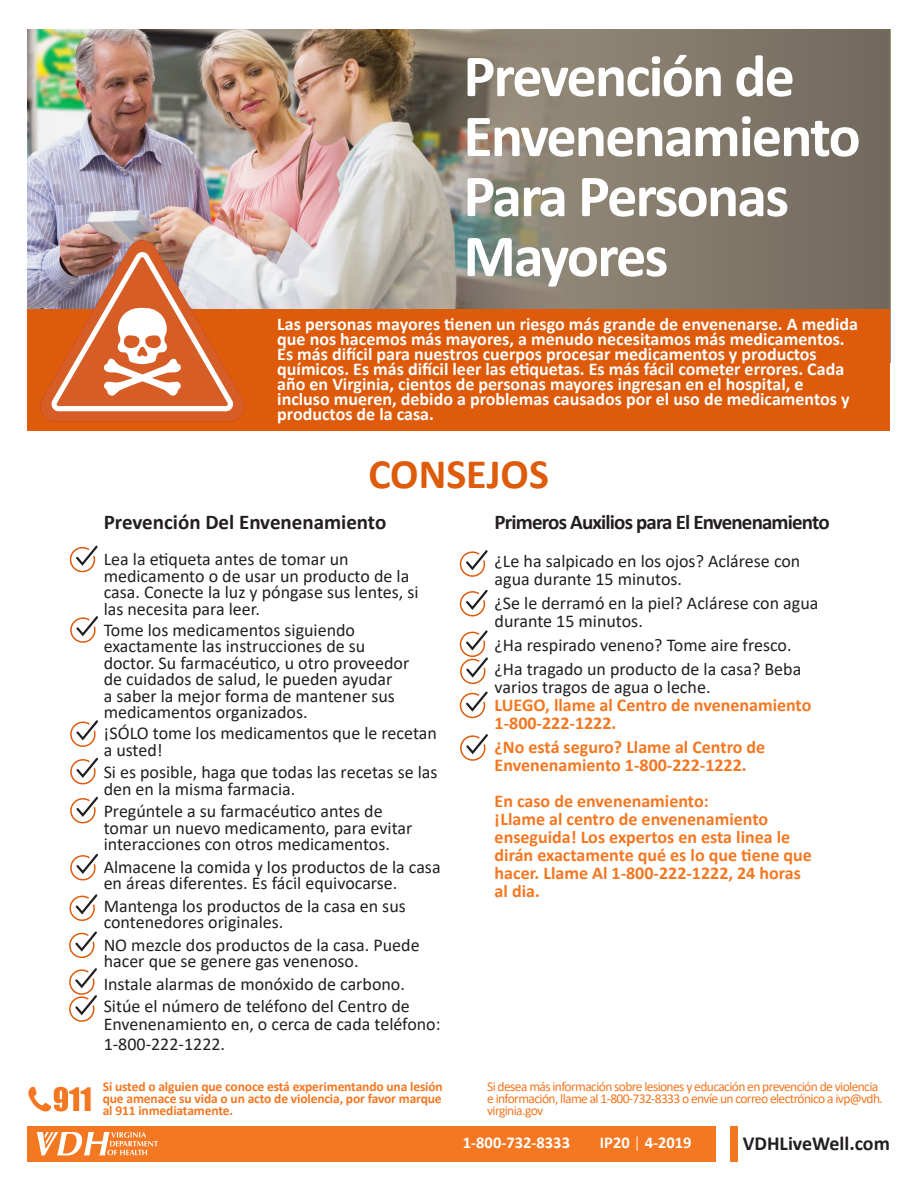
<style>
.page{position:relative;width:918px;height:1188px;background:#fff}
.page>*{position:absolute;margin:0;border:0;box-sizing:border-box;transform-origin:0 0}
.t1{font:700 60px/60px "Calibri";letter-spacing:-.03em;color:#fff}
.t2{font:700 42px "Calibri";color:#dd5b0a}
.t3{font:700 21px "Calibri";letter-spacing:-.04em;color:#231f20}
.t4{font:700 21px "Calibri";color:#231f20}
.t5{font:700 19.95px "Calibri";color:#231f20}
.t6{font:18px/16.5px "Calibri";color:#231f20}
.t7{font:700 18px/15px "Calibri";color:#fff}
.t8{font:700 18px/18px "Calibri";color:#f47721}
.t9{font:700 16.5px "Calibri";color:#fff}
.t10{font:13.5px/12px "Calibri";letter-spacing:-.045em;color:#f47721}
.t11{font:700 13.5px/12px "Calibri";letter-spacing:-.01em;color:#f47721;text-align:justify}
.s1{font-weight:300}
</style>
<div class="page">
<img style="left:28px;top:29px;width:386px;height:281px">
<svg style="left:414px;top:29px;width:476px;height:281px;background:#837b6d"></svg>
<div style="left:28px;top:310px;width:862px;height:121px;background:#dd5b0a"></div>
<div style="left:28px;top:1126px;width:688px;height:36px;background:#f47721"></div>
<div style="left:731px;top:1126px;width:7px;height:36px;background:#f47721"></div>
<svg style="left:37px;top:1132px;width:121px;height:24px"></svg>
<svg style="left:37px;top:238px;width:211px;height:183px"></svg>
<svg style="left:69px;top:545px;width:29px;height:28px"></svg>
<svg style="left:70px;top:616px;width:28px;height:27px"></svg>
<svg style="left:70px;top:720px;width:28px;height:27px"></svg>
<svg style="left:70px;top:757px;width:28px;height:28px"></svg>
<svg style="left:70px;top:796px;width:28px;height:28px"></svg>
<svg style="left:70px;top:854px;width:28px;height:27px"></svg>
<svg style="left:69px;top:894px;width:29px;height:27px"></svg>
<svg style="left:69px;top:931px;width:28px;height:28px"></svg>
<svg style="left:69px;top:968px;width:28px;height:54px"></svg>
<svg style="left:459px;top:550px;width:29px;height:27px"></svg>
<svg style="left:459px;top:589px;width:29px;height:28px"></svg>
<svg style="left:459px;top:630px;width:29px;height:89px"></svg>
<svg style="left:460px;top:734px;width:28px;height:27px"></svg>
<svg style="left:28px;top:1087px;width:63px;height:25px"></svg>
<p class="t1" style="left:463px;top:45px;width:333px">Prevención de</p>
<p class="t1" style="left:463px;top:105px;width:399px">Envenenamiento<br>Para Personas</p>
<p class="t1" style="left:463px;top:225px;width:207px">Mayores</p>
<p class="t7" style="left:277px;top:316px;width:582px">Las personas mayores tienen un riesgo más grande de envenenarse. A medida que nos hacemos más mayores, a menudo necesitamos más medicamentos.<br>Es más difícil para nuestros cuerpos procesar medicamentos y productos químicos. Es más difícil leer las etiquetas. Es más fácil cometer errores. Cada año en Virginia, cientos de personas mayores ingresan en el hospital, e incluso mueren, debido a problemas causados por el uso de medicamentos y productos de la casa.</p>
<p class="t2" style="left:368px;top:444px;width:182px">CONSEJOS</p>
<p class="t4" style="left:104px;top:508px;width:284px">Prevención Del Envenenamiento</p>
<p class="t6" style="left:104px;top:551px;width:316px">Lea la etiqueta antes de tomar un medicamento o de usar un producto de la casa. Conecte la luz y póngase sus lentes, si las necesita para leer.</p>
<p class="t6" style="left:104px;top:621px;width:307px">Tome los medicamentos siguiendo exactamente las instrucciones de su doctor. Su farmacéutico, u otro proveedor de cuidados de salud, le pueden ayudar<br>a saber la mejor forma de mantener sus medicamentos organizados.</p>
<p class="t6" style="left:104px;top:725px;width:335px">¡SÓLO tome los medicamentos que le recetan a usted!</p>
<p class="t6" style="left:104px;top:764px;width:335px">Si es posible, haga que todas las recetas se las den en la misma farmacia.</p>
<p class="t6" style="left:104px;top:803px;width:310px">Pregúntele a su farmacéutico antes de tomar un nuevo medicamento, para evitar interacciones con otros medicamentos.</p>
<p class="t6" style="left:104px;top:858px;width:338px">Almacene la comida y los productos de la casa en áreas diferentes. Es fácil equivocarse.</p>
<p class="t6" style="left:104px;top:897px;width:304px">Mantenga los productos de la casa en sus contenedores originales.</p>
<p class="t6" style="left:104px;top:936px;width:318px">NO mezcle dos productos de la casa. Puede hacer que se genere gas venenoso.</p>
<p class="t6" style="left:104px;top:975px;width:303px">Instale alarmas de monóxido de carbono.</p>
<p class="t6" style="left:104px;top:997px;width:338px;line-height:18.8px">Sitúe el número de teléfono del Centro de<br>Envenenamiento en, o cerca de cada teléfono:<br>1-800-222-1222.</p>
<p class="t3" style="left:495px;top:508px;width:337px">Primeros Auxilios para El Envenenamiento</p>
<p class="t6" style="left:495px;top:552px;width:307px;line-height:18px">¿Le ha salpicado en los ojos? Aclárese con agua durante 15 minutos.</p>
<p class="t6" style="left:495px;top:594px;width:325px;line-height:18px">¿Se le derramó en la piel? Aclárese con agua durante 15 minutos.</p>
<p class="t6" style="left:495px;top:636px;width:298px">¿Ha respirado veneno? Tome aire fresco.</p>
<p class="t6" style="left:495px;top:660px;width:308px;line-height:18px">¿Ha tragado un producto de la casa? Beba varios tragos de agua o leche.</p>
<p class="t8" style="left:495px;top:696px;width:318px">LUEGO, llame al Centro de nvenenamiento<br>1-800-222-1222.</p>
<p class="t8" style="left:495px;top:738px;width:272px">¿No está seguro? Llame al Centro de<br>Envenenamiento 1-800-222-1222.</p>
<p class="t8" style="left:495px;top:792px;width:216px">En caso de envenenamiento:</p>
<p class="t8" style="left:495px;top:810px;width:275px">¡Llame al centro de envenenamiento</p>
<p class="t8" style="left:495px;top:828px;width:297px">enseguida! Los expertos en esta linea le</p>
<p class="t8" style="left:495px;top:846px;width:319px">dirán exactamente qué es lo que tiene que hacer. Llame Al 1-800-222-1222, 24 horas</p>
<p class="t8" style="left:495px;top:882px;width:47px">al dia.</p>
<p class="t11" style="left:103px;top:1081px;width:342px">Si usted o alguien que conoce está experimentando una lesión que amenace su vida o un acto de violencia, por favor marque al 911 inmediatamente.</p>
<p class="t10" style="left:487px;top:1081px;width:397px">Si desea más información sobre lesiones y educación en prevención de violencia e información, llame al 1-800-732-8333 o envíe un correo electrónico a ivp@vdh. virginia.gov</p>
<p class="t9" style="left:463px;top:1131px;width:109px">1-800-732-8333</p>
<p class="t9" style="left:600px;top:1131px;width:93px">IP20 <span class="s1">|</span> 4-2019</p>
<p class="t5" style="left:743px;top:1130px;width:149px">VDHLiveWell.com</p>
</div>
